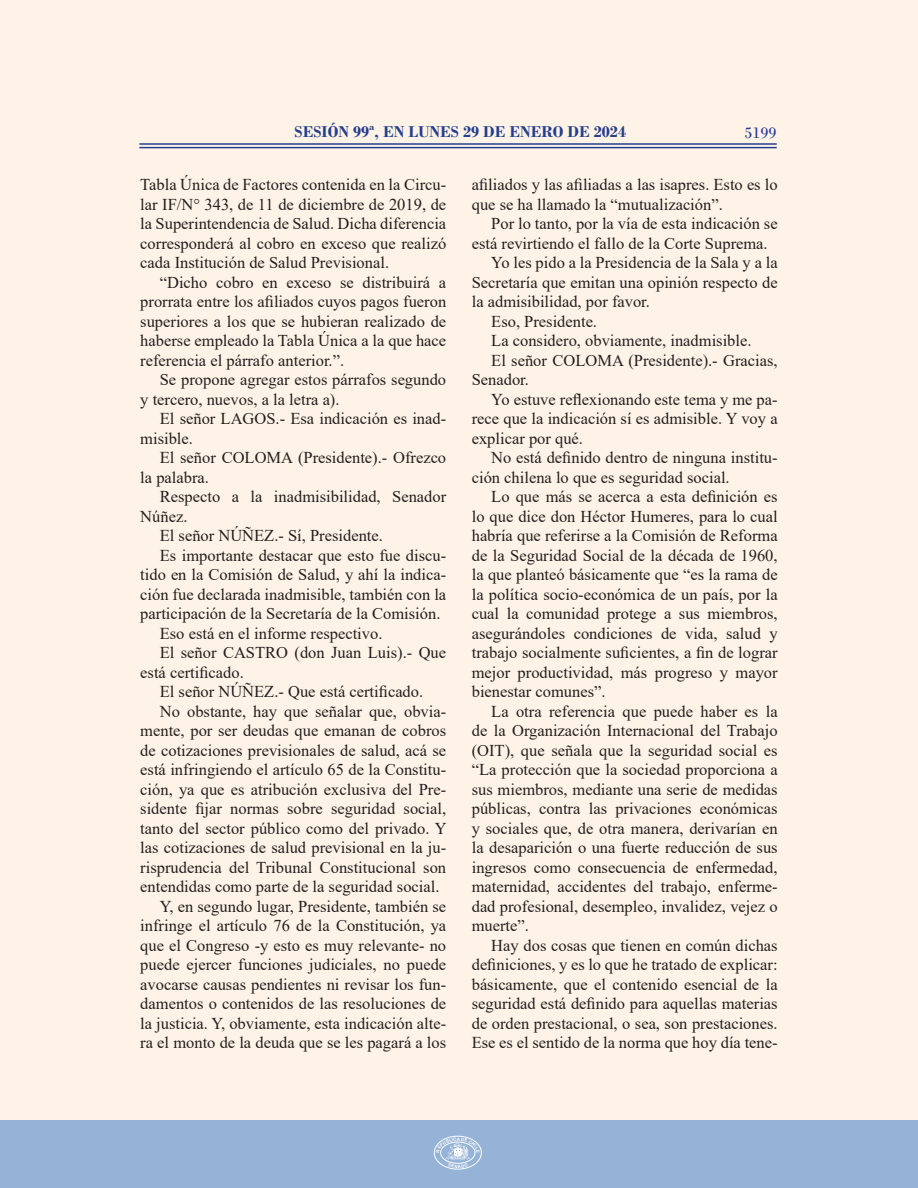
<style>
.page{position:relative;width:918px;height:1188px;background:#fff}
.page>*{position:absolute;margin:0;border:0;box-sizing:border-box;transform-origin:0 0}
.Párrafo_Texto_Sesión{font:16.5px/19.5px "Times New Roman";color:#231f20;text-align:justify}
.t1{font:700 16.5px "Bodoni";color:#253f8e}
.t2{font:16.5px "Bodoni";color:#253f8e}
.t3{font:700 4.5px "Arial";color:#fff}
</style>
<div class="page">
<div style="left:0;top:1120px;width:918px;height:68px;background:#95b3d7"></div>
<div style="left:434px;top:1136px;width:48px;height:33px;border:1px solid #fff;border-radius:50%"></div>
<hr style="left:139px;top:147px;width:638px;height:1px;background:#253f8e">
<hr style="left:139px;top:143px;width:638px;height:2px;background:#253f8e">
<svg style="left:436px;top:1137px;width:44px;height:31px"></svg>
<p class="t1" style="left:295px;top:122px;width:333px">SESIÓN 99ª, EN LUNES 29 DE ENERO DE 2024</p>
<p class="t2" style="left:744px;top:123px;width:34px">5199</p>
<p class="Párrafo_Texto_Sesión" style="left:140px;top:174px;width:307px">Tabla Única de Factores contenida en la Circu&shy;lar IF/N° 343, de 11 de diciembre de 2019, de la Superintendencia de Salud. Dicha diferencia corresponderá al cobro en exceso que realizó cada Institución de Salud Previsional.</p>
<p class="Párrafo_Texto_Sesión" style="left:140px;top:272px;width:307px;text-indent:20px">“Dicho cobro en exceso se distribuirá a prorrata entre los afiliados cuyos pagos fueron superiores a los que se hubieran realizado de haberse empleado la Tabla Única a la que hace referencia el párrafo anterior.”.</p>
<p class="Párrafo_Texto_Sesión" style="left:140px;top:369px;width:307px;text-indent:20px">Se propone agregar estos párrafos segundo y tercero, nuevos, a la letra a).</p>
<p class="Párrafo_Texto_Sesión" style="left:140px;top:408px;width:307px;text-indent:20px">El señor LAGOS.- Esa indicación es inad&shy;misible.</p>
<p class="Párrafo_Texto_Sesión" style="left:140px;top:447px;width:307px;text-indent:20px">El señor COLOMA (Presidente).- Ofrezco la palabra.</p>
<p class="Párrafo_Texto_Sesión" style="left:140px;top:486px;width:307px;text-indent:20px">Respecto a la inadmisibilidad, Senador<br>Núñez.</p>
<p class="Párrafo_Texto_Sesión" style="left:160px;top:525px;width:225px">El señor NÚÑEZ.- Sí, Presidente.</p>
<p class="Párrafo_Texto_Sesión" style="left:140px;top:545px;width:307px;text-indent:20px">Es importante destacar que esto fue discu&shy;tido en la Comisión de Salud, y ahí la indica&shy;ción fue declarada inadmisible, también con la participación de la Secretaría de la Comisión.</p>
<p class="Párrafo_Texto_Sesión" style="left:160px;top:623px;width:224px">Eso está en el informe respectivo.</p>
<p class="Párrafo_Texto_Sesión" style="left:140px;top:642px;width:307px;text-indent:20px">El señor CASTRO (don Juan Luis).- Que está certificado.</p>
<p class="Párrafo_Texto_Sesión" style="left:160px;top:681px;width:265px">El señor NÚÑEZ.- Que está certificado.</p>
<p class="Párrafo_Texto_Sesión" style="left:140px;top:701px;width:308px;text-indent:20px">No obstante, hay que señalar que, obvia&shy;mente, por ser deudas que emanan de cobros de cotizaciones previsionales de salud, acá se está infringiendo el artículo 65 de la Constitu&shy;ción, ya que es atribución exclusiva del Pre&shy;sidente fijar normas sobre seguridad social, tanto del sector público como del privado. Y las cotizaciones de salud previsional en la ju&shy;risprudencia del Tribunal Constitucional son entendidas como parte de la seguridad social.</p>
<p class="Párrafo_Texto_Sesión" style="left:140px;top:896px;width:307px;text-indent:20px">Y, en segundo lugar, Presidente, también se infringe el artículo 76 de la Constitución, ya que el Congreso -y esto es muy relevante- no puede ejercer funciones judiciales, no puede avocarse causas pendientes ni revisar los fun&shy;damentos o contenidos de las resoluciones de la justicia. Y, obviamente, esta indicación alte&shy;ra el monto de la deuda que se les pagará a los</p>
<p class="Párrafo_Texto_Sesión" style="left:472px;top:174px;width:307px">afiliados y las afiliadas a las isapres. Esto es lo que se ha llamado la “mutualización”.</p>
<p class="Párrafo_Texto_Sesión" style="left:472px;top:213px;width:307px;text-indent:20px">Por lo tanto, por la vía de esta indicación se está revirtiendo el fallo de la Corte Suprema.</p>
<p class="Párrafo_Texto_Sesión" style="left:472px;top:252px;width:307px;text-indent:20px">Yo les pido a la Presidencia de la Sala y a la Secretaría que emitan una opinión respecto de la admisibilidad, por favor.</p>
<p class="Párrafo_Texto_Sesión" style="left:491px;top:311px;width:107px">Eso, Presidente.</p>
<p class="Párrafo_Texto_Sesión" style="left:491px;top:330px;width:262px">La considero, obviamente, inadmisible.</p>
<p class="Párrafo_Texto_Sesión" style="left:472px;top:350px;width:307px;text-indent:20px">El señor COLOMA (Presidente).- Gracias,<br>Senador.</p>
<p class="Párrafo_Texto_Sesión" style="left:472px;top:389px;width:307px;text-indent:20px">Yo estuve reflexionando este tema y me pa&shy;rece que la indicación sí es admisible. Y voy a explicar por qué.</p>
<p class="Párrafo_Texto_Sesión" style="left:472px;top:447px;width:307px;text-indent:20px">No está definido dentro de ninguna institu&shy;ción chilena lo que es seguridad social.</p>
<p class="Párrafo_Texto_Sesión" style="left:472px;top:486px;width:307px;text-indent:20px">Lo que más se acerca a esta definición es lo que dice don Héctor Humeres, para lo cual habría que referirse a la Comisión de Reforma de la Seguridad Social de la década de 1960, la que planteó básicamente que “es la rama de la política socio-económica de un país, por la cual la comunidad protege a sus miembros, asegurándoles condiciones de vida, salud y trabajo socialmente suficientes, a fin de lograr mejor productividad, más progreso y mayor bienestar comunes”.</p>
<p class="Párrafo_Texto_Sesión" style="left:472px;top:701px;width:307px;text-indent:20px">La otra referencia que puede haber es la de la Organización Internacional del Trabajo (OIT), que señala que la seguridad social es “La protección que la sociedad proporciona a sus miembros, mediante una serie de medidas públicas, contra las privaciones económicas y sociales que, de otra manera, derivarían en la desaparición o una fuerte reducción de sus ingresos como consecuencia de enfermedad, maternidad, accidentes del trabajo, enferme&shy;dad profesional, desempleo, invalidez, vejez o muerte”.</p>
<p class="Párrafo_Texto_Sesión" style="left:472px;top:935px;width:307px;text-indent:20px">Hay dos cosas que tienen en común dichas definiciones, y es lo que he tratado de explicar: básicamente, que el contenido esencial de la seguridad está definido para aquellas materias de orden prestacional, o sea, son prestaciones.<br>Ese es el sentido de la norma que hoy día tene-</p>
<p class="t3" style="left:457px;top:1136px;width:5px">A</p>
</div>
